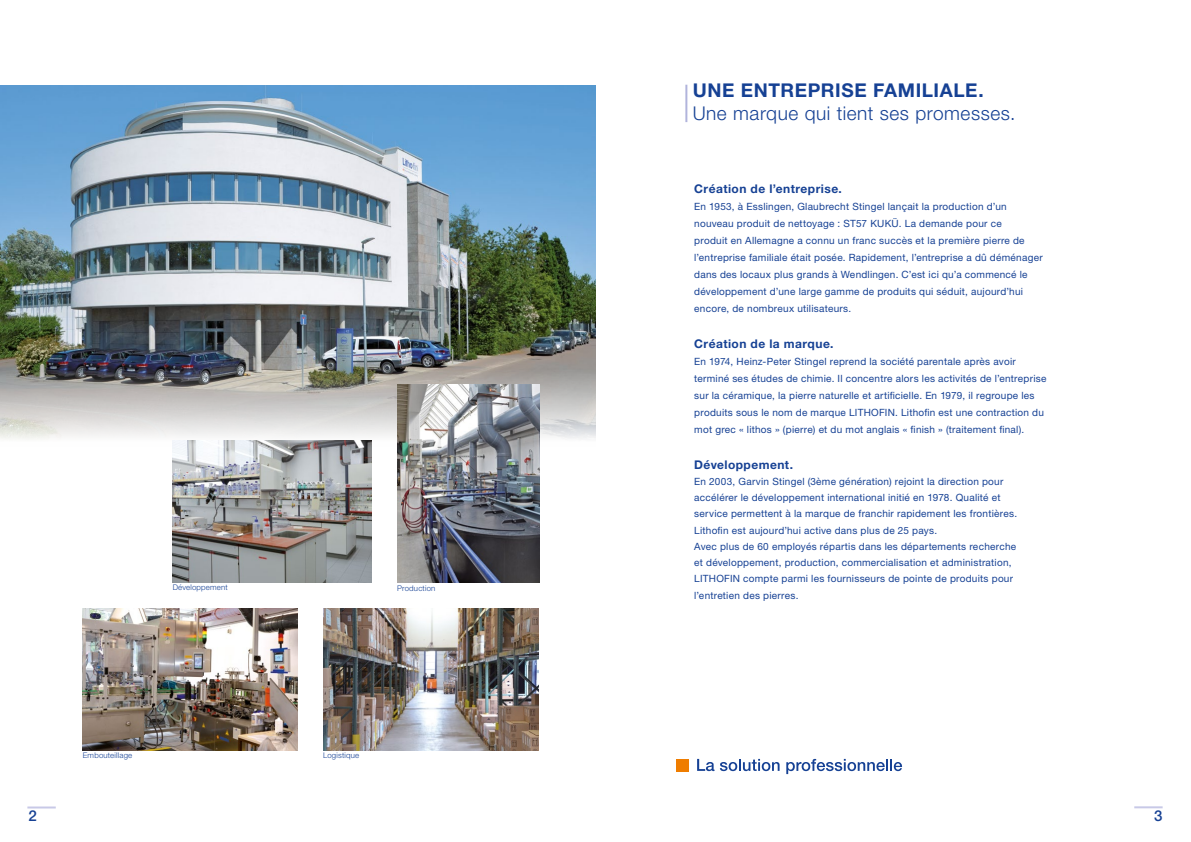
<style>
.page{position:relative;width:1191px;height:842px;background:#fff}
.page>*{position:absolute;margin:0;border:0;box-sizing:border-box;transform-origin:0 0}
.t1{font:300 19px "Helvetica Neue LTW1 G";letter-spacing:.025em;color:#164194}
.t2{font:700 19px "Helvetica Neue LTW1 G";letter-spacing:.035em;color:#164194}
.t3{font:500 15px "Helvetica Neue LTW1 G";color:#164194}
.t4{font:700 12px "Helvetica Neue LTW1 G";letter-spacing:.035em;color:#164194}
.t5{font:10px/17px "Helvetica Neue LTW1 G";letter-spacing:.025em;color:#164194}
.t6{font:300 7.8px "Helvetica Neue LTW1 G";letter-spacing:.025em;color:#164194}
</style>
<div class="page">
<hr style="left:27px;top:806px;width:29px;height:2px;background:#c8c9e7">
<hr style="left:1134px;top:806px;width:28px;height:2px;background:#c8c9e7">
<hr style="left:685px;top:85px;width:2px;height:37px;background:#b1b4dc">
<img style="left:0;top:85px;width:595px;height:361px">
<img style="left:323px;top:609px;width:216px;height:142px">
<img style="left:82px;top:609px;width:216px;height:142px">
<img style="left:397px;top:384px;width:142px;height:199px">
<img style="left:173px;top:441px;width:198px;height:142px">
<svg style="left:697px;top:759px;width:17px;height:12px"></svg>
<svg style="left:720px;top:759px;width:59px;height:12px"></svg>
<svg style="left:786px;top:759px;width:116px;height:15px"></svg>
<div style="left:676px;top:759px;width:13px;height:12px;background:#ef7d00"></div>
<p class="t6" style="left:173px;top:583px;width:57px">Développement</p>
<p class="t6" style="left:83px;top:751px;width:51px">Embouteillage</p>
<p class="t6" style="left:397px;top:583px;width:40px">Production</p>
<p class="t6" style="left:323px;top:751px;width:38px">Logistique</p>
<h1 class="t2" style="left:692px;top:78px;width:292px">UNE ENTREPRISE FAMILIALE.</h1>
<h1 class="t1" style="left:692px;top:101px;width:324px">Une marque qui tient ses promesses.</h1>
<p class="t4" style="left:694px;top:181px;width:149px">Création de l’entreprise.</p>
<p class="t5" style="left:694px;top:198px;width:350px">En 1953, à Esslingen, Glaubrecht Stingel lançait la production d’un nouveau produit de nettoyage : ST57 KUKÜ. La demande pour ce<br>produit en Allemagne a connu un franc succès et la première pierre de l’entreprise familiale était posée. Rapidement, l’entreprise a dû déménager dans des locaux plus grands à Wendlingen. C’est ici qu’a commencé le développement d’une large gamme de produits qui séduit, aujourd’hui encore, de nombreux utilisateurs.</p>
<p class="t4" style="left:694px;top:336px;width:141px">Création de la marque.</p>
<p class="t5" style="left:694px;top:353px;width:354px">En 1974, Heinz-Peter Stingel reprend la société parentale après avoir terminé ses études de chimie. Il concentre alors les activités de l’entreprise sur la céramique, la pierre naturelle et artificielle. En 1979, il regroupe les produits sous le nom de marque LITHOFIN. Lithofin est une contraction du mot grec « lithos » (pierre) et du mot anglais « finish » (traitement final).</p>
<p class="t4" style="left:694px;top:457px;width:100px">Développement.</p>
<p class="t5" style="left:694px;top:473px;width:324px;line-height:16px">En 2003, Garvin Stingel (3ème génération) rejoint la direction pour accélérer le développement international initié en 1978. Qualité et service permettent à la marque de franchir rapidement les frontières.</p>
<p class="t5" style="left:694px;top:522px;width:323px;line-height:16px">Lithofin est aujourd’hui active dans plus de 25 pays.<br>Avec plus de 60 employés répartis dans les départements recherche et développement, production, commercialisation et administration, LITHOFIN compte parmi les fournisseurs de pointe de produits pour</p>
<p class="t5" style="left:694px;top:587px;width:106px">l’entretien des pierres.</p>
<h2 class="t3" style="left:28px;top:806px;width:10px">2</h2>
<h2 class="t3" style="left:1154px;top:806px;width:10px">3</h2>
</div>
